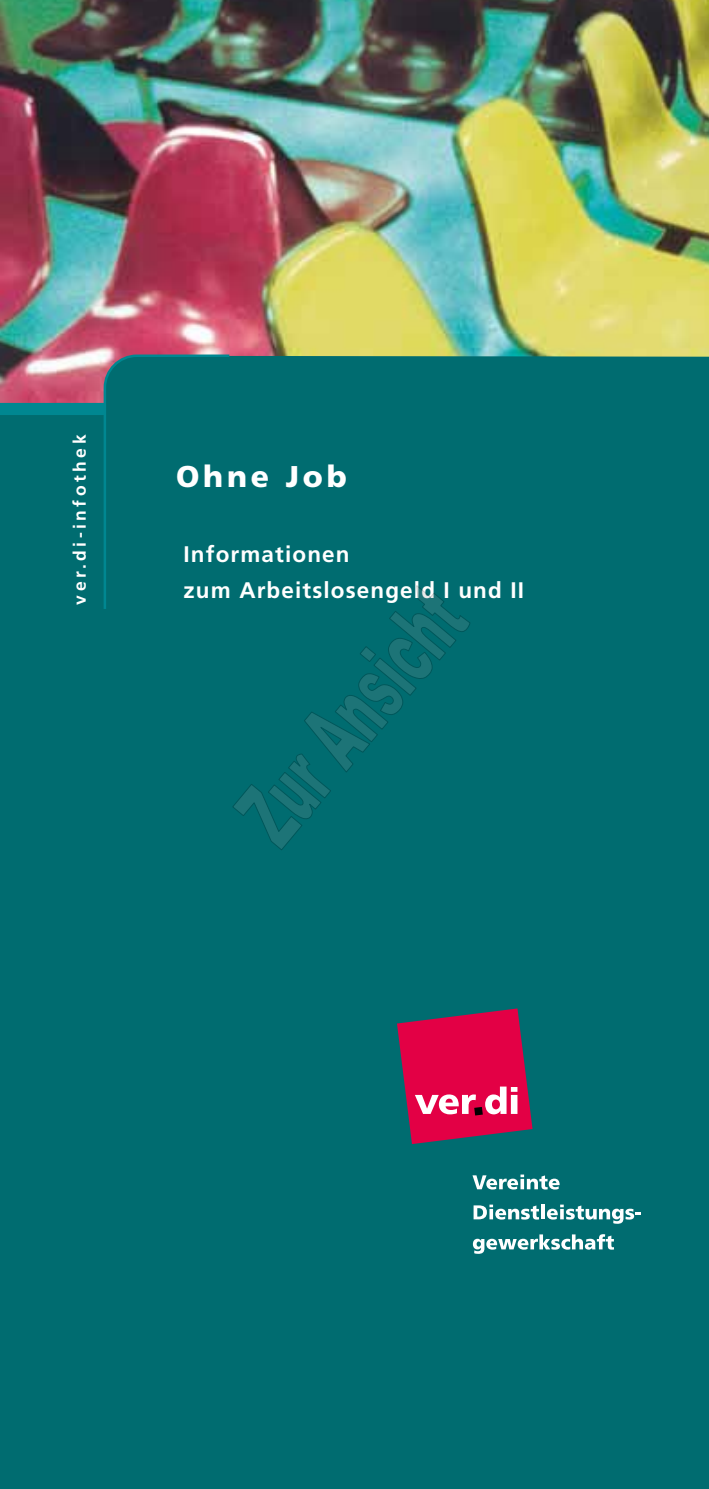
<style>
.page{position:relative;width:709px;height:1489px;background:#fff}
.page>*{position:absolute;margin:0;border:0;box-sizing:border-box;transform-origin:0 0}
.t1{font:900 30px "Frutiger";letter-spacing:.125em;color:#fff}
.t2{font:700 22.5px/35px "Frutiger";letter-spacing:.05em;color:#fff}
.t3{font:700 17.5px "Frutiger";letter-spacing:.2em;color:#fff}
</style>
<div class="page">
<img style="left:0;top:0;width:709px;height:356px">
<div style="left:0;top:356px;width:709px;height:1132px;background:#006c70"></div>
<div style="left:0;top:403px;width:105px;height:12px;background:#008791"></div>
<svg style="left:397px;top:1008px;width:135px;height:135px;background:#b82559"></svg>
<svg style="left:472px;top:1174px;width:87px;height:15px"></svg>
<svg style="left:473px;top:1204px;width:66px;height:15px"></svg>
<hr style="left:541px;top:1204px;width:3px;height:15px;background:#fff">
<svg style="left:547px;top:1204px;width:94px;height:19px"></svg>
<svg style="left:473px;top:1234px;width:141px;height:19px"></svg>
<div style="left:102px;top:354px;width:369px;height:497px;background:#006c70"></div>
<p class="t3" style="left:70px;top:604px;width:171px;rotate:-90deg">ver.di-infothek</p>
<h1 class="t1" style="left:176px;top:458px;width:172px">Ohne Job</h1>
<p class="t2" style="left:184px;top:537px;width:342px">Informationen<br>zum Arbeitslosengeld I und II</p>
</div>
